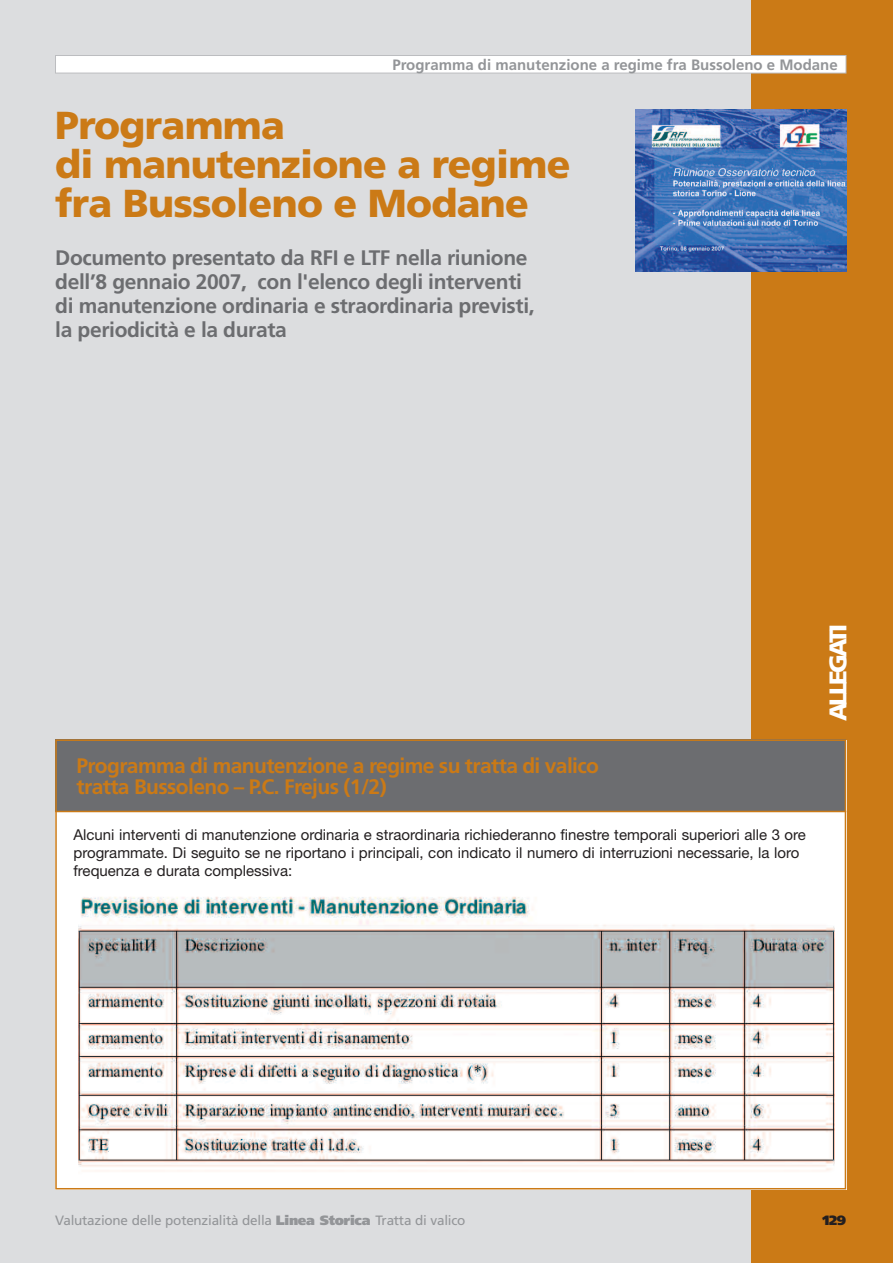
<style>
.page{position:relative;width:893px;height:1263px;background:#dcdddf}
.page>*{position:absolute;margin:0;border:0;box-sizing:border-box;transform-origin:0 0}
.t1{font:900 39px/39px "Frutiger";letter-spacing:-.02em;color:#cb7a16}
.t2{font:900 24.15px "Frutiger";letter-spacing:-.12em;color:#fff}
.t3{font:700 21px/24px "Frutiger";letter-spacing:-.015em;color:#6c6d70}
.t4{font:700 21px/21px "Frutiger";letter-spacing:-.03em;color:#cb7a16}
.t5{font:15px/18px "Helvetica Neue";color:#231f20}
.t6{font:700 15px "Frutiger";color:#939598}
.t7{font:13.5px "Frutiger";letter-spacing:-.015em;color:#939598}
.t8{font:900 13.5px "Frutiger";color:#231f20}
.s1{font-weight:900}
</style>
<div class="page">
<div style="left:55px;top:811px;width:791px;height:378px;background:#fff"></div>
<div style="left:751px;top:0;width:142px;height:1263px;background:#cb7a16"></div>
<div style="left:710px;top:740px;width:136px;height:449px;background:#fff"></div>
<div style="left:55px;top:739px;width:791px;height:72px;background:#6c6d70"></div>
<div style="left:55px;top:739px;width:791px;height:450px;border:2px solid #cb7a16"></div>
<hr style="left:55px;top:811px;width:791px;height:1px;background:#cb7a16">
<img style="left:79px;top:896px;width:755px;height:275px">
<img style="left:635px;top:109px;width:211px;height:162px">
<div style="left:56px;top:56px;width:790px;height:17px;background:#fff"></div>
<div style="left:55px;top:55px;width:791px;height:18px;border:1px solid #bcbdc0"></div>
<p class="t6" style="left:392px;top:58px;width:447px">Programma di manutenzione a regime fra Bussoleno e Modane</p>
<h1 class="t1" style="left:55px;top:108px;width:517px">Programma<br>di manutenzione a regime fra Bussoleno e Modane</h1>
<h3 class="t3" style="left:55px;top:247px;width:481px">Documento presentato da RFI e LTF nella riunione dell’8 gennaio 2007, con l'elenco degli interventi di manutenzione ordinaria e straordinaria previsti, la periodicità e la durata</h3>
<h3 class="t4" style="left:77px;top:757px;width:524px">Programma di manutenzione a regime su tratta di valico tratta Bussoleno – P.C. Frejus (1/2)</h3>
<p class="t5" style="left:73px;top:827px;width:734px">Alcuni interventi di manutenzione ordinaria e straordinaria richiederanno finestre temporali superiori alle 3 ore programmate. Di seguito se ne riportano i principali, con indicato il numero di interruzioni necessarie, la loro frequenza e durata complessiva:</p>
<h2 class="t2" style="left:828px;top:721px;width:98px;rotate:-90deg">ALLEGATI</h2>
<p class="t7" style="left:55px;top:1215px;width:412px">Valutazione delle potenzialità della <span class="s1">Linea Storica</span> Tratta di valico</p>
<p class="t8" style="left:823px;top:1215px;width:25px">129</p>
</div>
